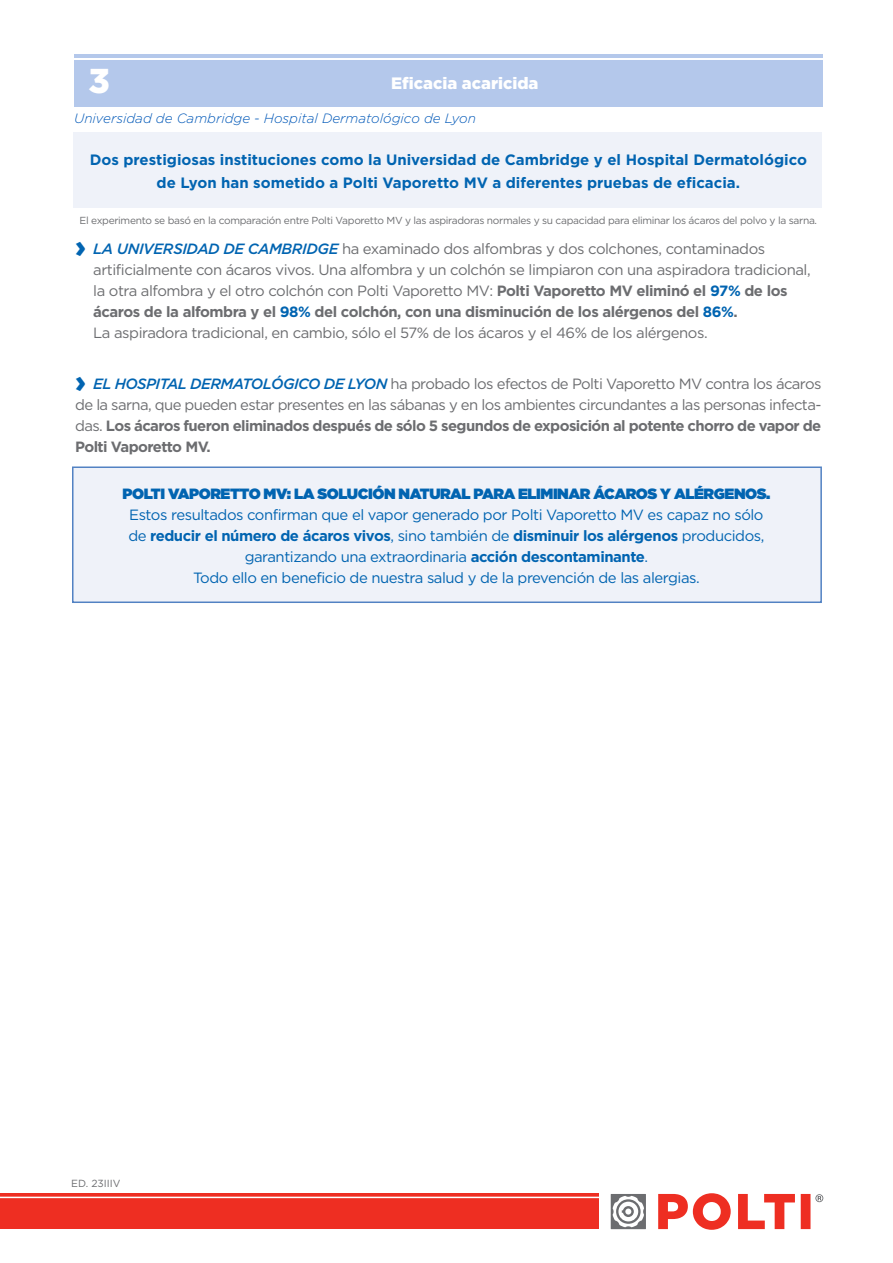
<style>
.page{position:relative;width:893px;height:1263px;background:#fff}
.page>*{position:absolute;margin:0;border:0;box-sizing:border-box;transform-origin:0 0}
.t1{font:900 34.5px "Gotham";color:#fff}
.t2{font:900 16.5px "Gotham";color:#fff}
.t3{font:700 15px "Gotham";color:#0164b1}
.t4{font:14.85px/21px "Gotham";letter-spacing:-.03em;color:#6c6d70;text-align:justify}
.t5{font:14.85px "Gotham";letter-spacing:-.03em;color:#0164b1}
.t6{font:700 14.85px/21px "Gotham";letter-spacing:-.03em;color:#6c6d70}
.t7{font:700 14.85px "Gotham";letter-spacing:-.03em;color:#0164b1}
.t8{font:900 14.85px "Gotham";letter-spacing:-.03em;color:#0164b1}
.t9{font:italic 300 13.5px "Gotham";color:#0058b8}
.t10{font:10.35px "Gotham";color:#6c6d70}
.t11{font:10.2px "Gotham";letter-spacing:-.03em;color:#6c6d70}
.s1{font-weight:900;font-size:30px;color:#0164b1}
.s2{font-weight:500;font-style:italic;color:#0164b1}
.s3{font-weight:400}
.s4{color:#0164b1}
.s5{font-weight:700}
</style>
<div class="page">
<div style="left:0;top:1194px;width:599px;height:35px;background:#ee2e22"></div>
<hr style="left:0;top:1197px;width:608px;height:1px;background:#fff">
<svg style="left:611px;top:1194px;width:35px;height:35px"></svg>
<svg style="left:658px;top:1193px;width:165px;height:37px"></svg>
<div style="left:73px;top:133px;width:748px;height:75px;background:#eff2f9"></div>
<div style="left:72px;top:466px;width:750px;height:137px;background:#eff2f9;border:2px solid #5282c3"></div>
<div style="left:74px;top:61px;width:748px;height:46px;background:#b4c8eb"></div>
<hr style="left:74px;top:54px;width:748px;height:3px;background:#b4c8eb">
<p class="t1" style="left:88px;top:61px;width:23px">2</p>
<p class="t1" style="left:89px;top:61px;width:23px">3</p>
<p class="t2" style="left:391px;top:74px;width:149px">Eficacia acaricida</p>
<p class="t9" style="left:74px;top:110px;width:403px">Universidad de Cambridge - Hospital Dermatológico de Lyon</p>
<p class="t3" style="left:90px;top:150px;width:719px">Dos prestigiosas instituciones como la Universidad de Cambridge y el Hospital Dermatológico</p>
<p class="t3" style="left:157px;top:172px;width:585px">de Lyon han sometido a Polti Vaporetto MV a diferentes pruebas de eficacia.</p>
<p class="t11" style="left:80px;top:215px;width:739px">El experimento se basó en la comparación entre Polti Vaporetto MV y las aspiradoras normales y su capacidad para eliminar los ácaros del polvo y la sarna.</p>
<p class="t4" style="left:75px;top:238px;width:691px"><span class="s1">›</span> <span class="s2">LA UNIVERSIDAD DE CAMBRIDGE</span> ha examinado dos alfombras y dos colchones, contaminados</p>
<p class="t4" style="left:93px;top:259px;width:719px">artificialmente con ácaros vivos. Una alfombra y un colchón se limpiaron con una aspiradora tradicional,</p>
<p class="t6" style="left:93px;top:280px;width:696px"><span class="s3">la otra alfombra y el otro colchón con Polti Vaporetto MV:</span> Polti Vaporetto MV eliminó el <span class="s4">97%</span> de los ácaros de la alfombra y el <span class="s4">98%</span> del colchón, con una disminución de los alérgenos del <span class="s4">86%</span>.</p>
<p class="t4" style="left:93px;top:322px;width:616px">La aspiradora tradicional, en cambio, sólo el 57% de los ácaros y el 46% de los alérgenos.</p>
<p class="t4" style="left:75px;top:373px;width:748px"><span class="s1">›</span> <span class="s2">EL HOSPITAL DERMATOLÓGICO DE LYON</span> ha probado los efectos de Polti Vaporetto MV contra los ácaros de la sarna, que pueden estar presentes en las sábanas y en los ambientes circundantes a las personas infecta&shy;das. <span class="s5">Los ácaros fueron eliminados después de sólo 5 segundos de exposición al potente chorro de vapor de Polti Vaporetto MV.</span></p>
<p class="t8" style="left:123px;top:483px;width:649px">POLTI VAPORETTO MV: LA SOLUCIÓN NATURAL PARA ELIMINAR ÁCAROS Y ALÉRGENOS.</p>
<p class="t5" style="left:129px;top:506px;width:636px">Estos resultados confirman que el vapor generado por Polti Vaporetto MV es capaz no sólo</p>
<p class="t7" style="left:128px;top:527px;width:638px"><span class="s3">de</span> reducir el número de ácaros vivos<span class="s3">, sino también de</span> disminuir los alérgenos <span class="s3">producidos,</span></p>
<p class="t5" style="left:245px;top:548px;width:405px">garantizando una extraordinaria <span class="s5">acción descontaminante</span>.</p>
<p class="t5" style="left:193px;top:569px;width:508px">Todo ello en beneficio de nuestra salud y de la prevención de las alergias.</p>
<p class="t10" style="left:71px;top:1177px;width:51px">ED. 23IIIV</p>
</div>
